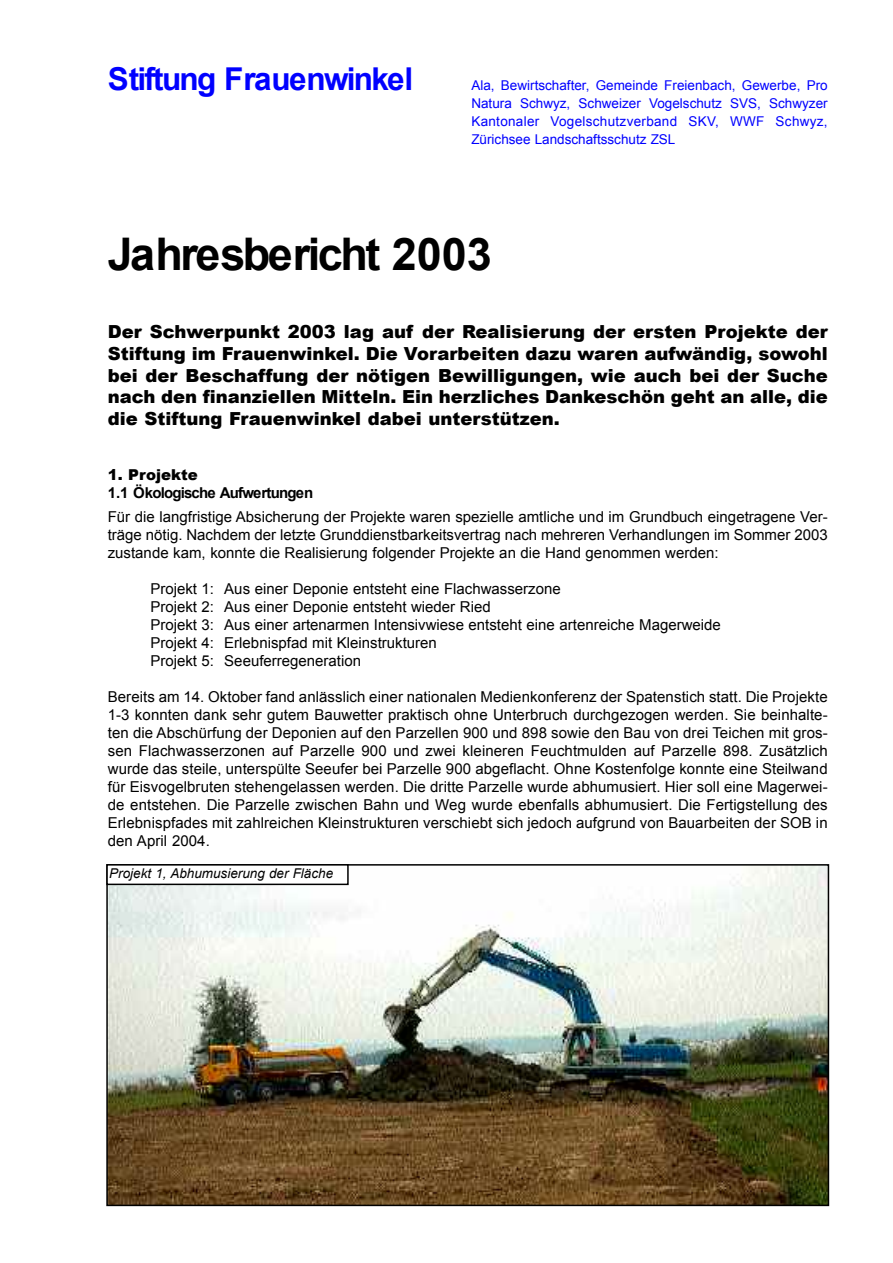
<style>
.page{position:relative;width:893px;height:1263px;background:#fff}
.page>*{position:absolute;margin:0;border:0;box-sizing:border-box;transform-origin:0 0}
.t1{font:700 45px "Arial";letter-spacing:-.055em;color:#000}
.t2{font:700 31.5px "Arial";letter-spacing:-.055em;color:#00f}
.t3{font:900 18px/21.6px "Arial";color:#000;text-align:justify}
.t4{font:15px/18px "Arial";color:#000;text-align:justify}
.t5{font:700 15px "Arial";letter-spacing:-.055em;color:#000}
.t6{font:900 15px "Arial";color:#000}
.t7{font:13.5px/18px "Arial";color:#00f;text-align:justify}
.t8{font:italic 13.5px "Arial";color:#000}
</style>
<div class="page">
<img style="left:109px;top:867px;width:717px;height:336px">
<div style="left:106px;top:864px;width:723px;height:342px;border:2px solid #000"></div>
<div style="left:107px;top:865px;width:241px;height:19px;background:#fff"></div>
<div style="left:106px;top:864px;width:243px;height:21px;border:2px solid #000"></div>
<h2 class="t2" style="left:108px;top:61px;width:307px">Stiftung Frauenwinkel</h2>
<p class="t7" style="left:471px;top:76px;width:358px">Ala, Bewirtschafter, Gemeinde Freienbach, Gewerbe, Pro Natura Schwyz, Schweizer Vogelschutz SVS, Schwyzer Kantonaler Vogelschutzverband SKV, WWF Schwyz, Zürichsee Landschaftsschutz ZSL</p>
<h1 class="t1" style="left:108px;top:229px;width:385px">Jahresbericht 2003</h1>
<p class="t3" style="left:108px;top:320px;width:721px">Der Schwerpunkt 2003 lag auf der Realisierung der ersten Projekte der Stiftung im Frauenwinkel. Die Vorarbeiten dazu waren aufwändig, sowohl bei der Beschaffung der nötigen Bewilligungen, wie auch bei der Suche nach den finanziellen Mitteln. Ein herzliches Dankeschön geht an alle, die die Stiftung Frauenwinkel dabei unterstützen.</p>
<p class="t6" style="left:108px;top:464px;width:91px">1. Projekte</p>
<p class="t5" style="left:108px;top:485px;width:207px">1.1 Ökologische Aufwertungen</p>
<p class="t4" style="left:108px;top:508px;width:721px">Für die langfristige Absicherung der Projekte waren spezielle amtliche und im Grundbuch eingetragene Ver&shy;träge nötig. Nachdem der letzte Grunddienstbarkeitsvertrag nach mehreren Verhandlungen im Sommer 2003 zustande kam, konnte die Realisierung folgender Projekte an die Hand genommen werden:</p>
<p class="t4" style="left:150px;top:580px;width:572px;text-align:left">Projekt 1: Aus einer Deponie entsteht eine Flachwasserzone<br>Projekt 2: Aus einer Deponie entsteht wieder Ried<br>Projekt 3: Aus einer artenarmen Intensivwiese entsteht eine artenreiche Magerweide Projekt 4: Erlebnispfad mit Kleinstrukturen<br>Projekt 5: Seeuferregeneration</p>
<p class="t4" style="left:108px;top:688px;width:721px">Bereits am 14. Oktober fand anlässlich einer nationalen Medienkonferenz der Spatenstich statt. Die Projekte 1-3 konnten dank sehr gutem Bauwetter praktisch ohne Unterbruch durchgezogen werden. Sie beinhalte&shy;ten die Abschürfung der Deponien auf den Parzellen 900 und 898 sowie den Bau von drei Teichen mit gros&shy;sen Flachwasserzonen auf Parzelle 900 und zwei kleineren Feuchtmulden auf Parzelle 898. Zusätzlich wurde das steile, unterspülte Seeufer bei Parzelle 900 abgeflacht. Ohne Kostenfolge konnte eine Steilwand für Eisvogelbruten stehengelassen werden. Die dritte Parzelle wurde abhumusiert. Hier soll eine Magerwei&shy;de entstehen. Die Parzelle zwischen Bahn und Weg wurde ebenfalls abhumusiert. Die Fertigstellung des Erlebnispfades mit zahlreichen Kleinstrukturen verschiebt sich jedoch aufgrund von Bauarbeiten der SOB in den April 2004.</p>
<p class="t8" style="left:109px;top:866px;width:225px">Projekt 1, Abhumusierung der Fläche</p>
</div>
